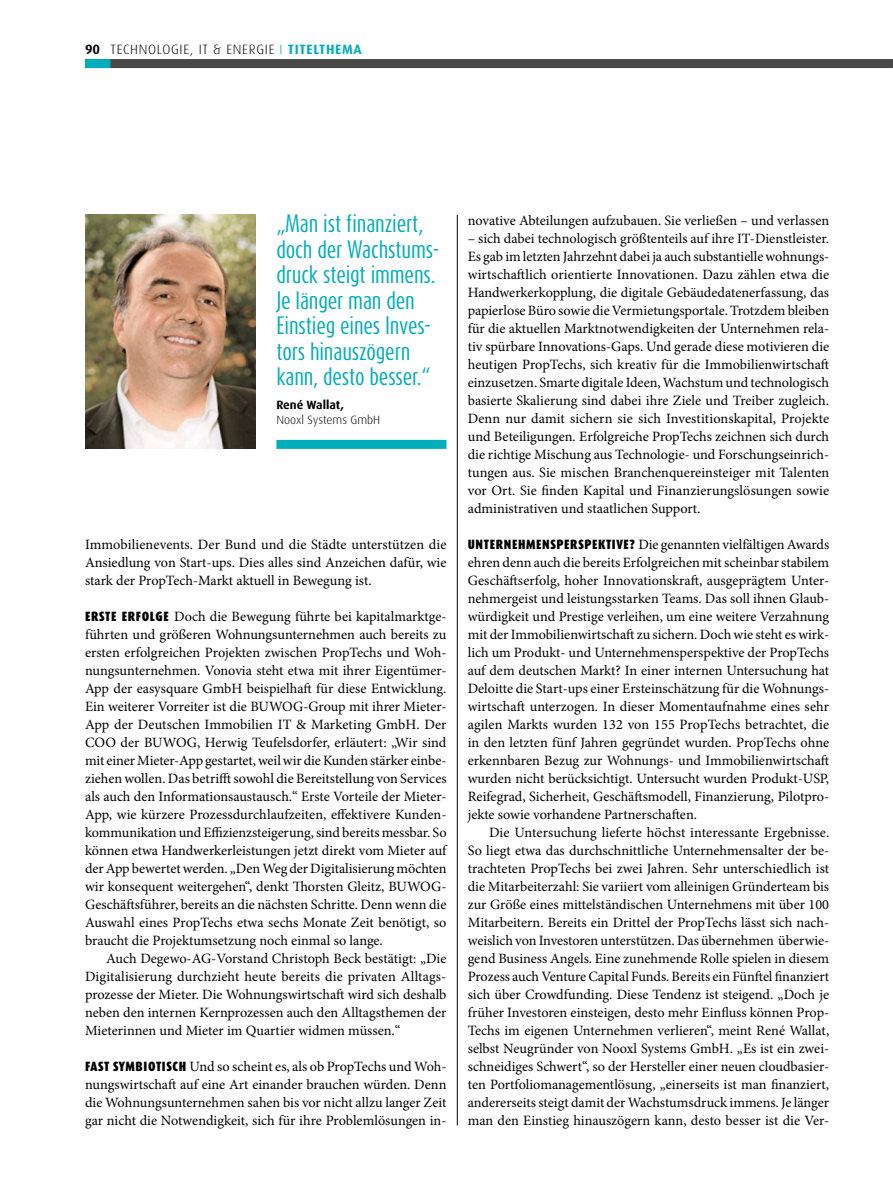
<style>
.page{position:relative;width:893px;height:1191px;background:#fff}
.page>*{position:absolute;margin:0;border:0;box-sizing:border-box;transform-origin:0 0}
.t1{font:21px/25.5px "Dax Compact";letter-spacing:-.01em;color:#00adba}
.t2{font:14.25px/18px "Minion Pro";color:#000;text-align:justify}
.t3{font:300 13.5px "Dax";letter-spacing:.05em;color:#000}
.t4{font:300 12px "Dax";color:#000}
.t5{font:700 12px "Dax";color:#000}
.s1{font-weight:700}
.s2{color:#00adba}
.s3{font-weight:700;color:#00adba}
.s4{font-family:"Dax Condensed";font-weight:900;font-size:13.5px}
</style>
<div class="page">
<div style="left:85px;top:59px;width:808px;height:9px;background:#484847"></div>
<div style="left:85px;top:59px;width:26px;height:9px;background:#00adba"></div>
<hr style="left:457px;top:215px;width:1px;height:910px;background:#000">
<div style="left:276px;top:440px;width:170px;height:9px;background:#00adba"></div>
<img style="left:85px;top:215px;width:170px;height:233px">
<p class="t3" style="left:85px;top:41px;width:278px"><span class="s1">90</span> TECHNOLOGIE, IT &amp; ENERGIE <span class="s2">I</span> <span class="s3">TITELTHEMA</span></p>
<h1 class="t1" style="left:276px;top:211px;width:165px">„Man ist finanziert, doch der Wachstums&shy;druck steigt immens.<br>Je länger man den<br>Einstieg eines Inves&shy;tors hinauszögern kann, desto besser.“</h1>
<p class="t5" style="left:276px;top:398px;width:69px">René Wallat,</p>
<p class="t4" style="left:276px;top:413px;width:105px">Nooxl Systems GmbH</p>
<p class="t2" style="left:85px;top:536px;width:363px">Immobilienevents. Der Bund und die Städte unterstützen die Ansiedlung von Start-ups. Dies alles sind Anzeichen dafür, wie stark der PropTech-Markt aktuell in Bewegung ist.</p>
<p class="t2" style="left:85px;top:608px;width:363px"><span class="s4">ERSTE ERFOLGE</span> Doch die Bewegung führte bei kapitalmarktge&shy;führten und größeren Wohnungsunternehmen auch bereits zu ersten erfolgreichen Projekten zwischen PropTechs und Woh&shy;nungsunternehmen. Vonovia steht etwa mit ihrer Eigentümer-App der easysquare GmbH beispielhaft für diese Entwicklung.<br>Ein weiterer Vorreiter ist die BUWOG-Group mit ihrer Mieter-App der Deutschen Immobilien IT &amp; Marketing GmbH. Der COO der BUWOG, Herwig Teufelsdorfer, erläutert: „Wir sind mit einer Mieter-App gestartet, weil wir die Kunden stärker einbe&shy;ziehen wollen. Das betrifft sowohl die Bereitstellung von Services als auch den Informationsaustausch.“ Erste Vorteile der Mieter-App, wie kürzere Prozessdurchlaufzeiten, effektivere Kunden&shy;kommunikation und Effizienzsteigerung, sind bereits messbar. So können etwa Handwerkerleistungen jetzt direkt vom Mieter auf der App bewertet werden. „Den Weg der Digitalisierung möchten wir konsequent weitergehen“, denkt Thorsten Gleitz, BUWOG-Geschäftsführer, bereits an die nächsten Schritte. Denn wenn die Auswahl eines PropTechs etwa sechs Monate Zeit benötigt, so braucht die Projektumsetzung noch einmal so lange.</p>
<p class="t2" style="left:85px;top:949px;width:363px;text-indent:21px">Auch Degewo-AG-Vorstand Christoph Beck bestätigt: „Die Digitalisierung durchzieht heute bereits die privaten Alltags&shy;prozesse der Mieter. Die Wohnungswirtschaft wird sich deshalb neben den internen Kernprozessen auch den Alltagsthemen der Mieterinnen und Mieter im Quartier widmen müssen.“</p>
<p class="t2" style="left:85px;top:1058px;width:363px"><span class="s4">FAST SYMBIOTISCH</span> Und so scheint es, als ob PropTechs und Woh&shy;nungswirtschaft auf eine Art einander brauchen würden. Denn die Wohnungsunternehmen sahen bis vor nicht allzu langer Zeit gar nicht die Notwendigkeit, sich für ihre Problemlösungen in-</p>
<p class="t2" style="left:468px;top:212px;width:363px">novative Abteilungen aufzubauen. Sie verließen – und verlassen</p>
<p class="t2" style="left:468px;top:230px;width:363px">– sich dabei technologisch größtenteils auf ihre IT-Dienstleister.<br>Es gab im letzten Jahrzehnt dabei ja auch substantielle wohnungs&shy;wirtschaftlich orientierte Innovationen. Dazu zählen etwa die Handwerkerkopplung, die digitale Gebäudedatenerfassung, das papierlose Büro sowie die Vermietungsportale. Trotzdem bleiben für die aktuellen Marktnotwendigkeiten der Unternehmen rela&shy;tiv spürbare Innovations-Gaps. Und gerade diese motivieren die heutigen PropTechs, sich kreativ für die Immobilienwirtschaft einzusetzen. Smarte digitale Ideen, Wachstum und technologisch basierte Skalierung sind dabei ihre Ziele und Treiber zugleich.<br>Denn nur damit sichern sie sich Investitionskapital, Projekte und Beteiligungen. Erfolgreiche PropTechs zeichnen sich durch die richtige Mischung aus Technologie- und Forschungseinrich&shy;tungen aus. Sie mischen Branchenquereinsteiger mit Talenten vor Ort. Sie finden Kapital und Finanzierungslösungen sowie administrativen und staatlichen Support.</p>
<p class="t2" style="left:468px;top:536px;width:363px"><span class="s4">UNTERNEHMENSPERSPEKTIVE?</span> Die genannten vielfältigen Awards ehren denn auch die bereits Erfolgreichen mit scheinbar stabilem Geschäftserfolg, hoher Innovationskraft, ausgeprägtem Unter&shy;nehmergeist und leistungsstarken Teams. Das soll ihnen Glaub&shy;würdigkeit und Prestige verleihen, um eine weitere Verzahnung mit der Immobilienwirtschaft zu sichern. Doch wie steht es wirk&shy;lich um Produkt- und Unternehmensperspektive der PropTechs auf dem deutschen Markt? In einer internen Untersuchung hat Deloitte die Start-ups einer Ersteinschätzung für die Wohnungs&shy;wirtschaft unterzogen. In dieser Momentaufnahme eines sehr agilen Markts wurden 132 von 155 PropTechs betrachtet, die in den letzten fünf Jahren gegründet wurden. PropTechs ohne erkennbaren Bezug zur Wohnungs- und Immobilienwirtschaft wurden nicht berücksichtigt. Untersucht wurden Produkt-USP, Reifegrad, Sicherheit, Geschäftsmodell, Finanzierung, Pilotpro&shy;jekte sowie vorhandene Partnerschaften.</p>
<p class="t2" style="left:468px;top:823px;width:363px;text-indent:21px">Die Untersuchung lieferte höchst interessante Ergebnisse.<br>So liegt etwa das durchschnittliche Unternehmensalter der be&shy;trachteten PropTechs bei zwei Jahren. Sehr unterschiedlich ist die Mitarbeiterzahl: Sie variiert vom alleinigen Gründerteam bis zur Größe eines mittelständischen Unternehmens mit über 100<br>Mitarbeitern. Bereits ein Drittel der PropTechs lässt sich nach&shy;weislich von Investoren unterstützen. Das übernehmen überwie&shy;gend Business Angels. Eine zunehmende Rolle spielen in diesem Prozess auch Venture Capital Funds. Bereits ein Fünftel finanziert sich über Crowdfunding. Diese Tendenz ist steigend. „Doch je früher Investoren einsteigen, desto mehr Einfluss können Prop-Techs im eigenen Unternehmen verlieren“, meint René Wallat, selbst Neugründer von Nooxl Systems GmbH. „Es ist ein zwei&shy;schneidiges Schwert“, so der Hersteller einer neuen cloudbasier&shy;ten Portfoliomanagementlösung, „einerseits ist man finanziert, andererseits steigt damit der Wachstumsdruck immens. Je länger man den Einstieg hinauszögern kann, desto besser ist die Ver-</p>
</div>
